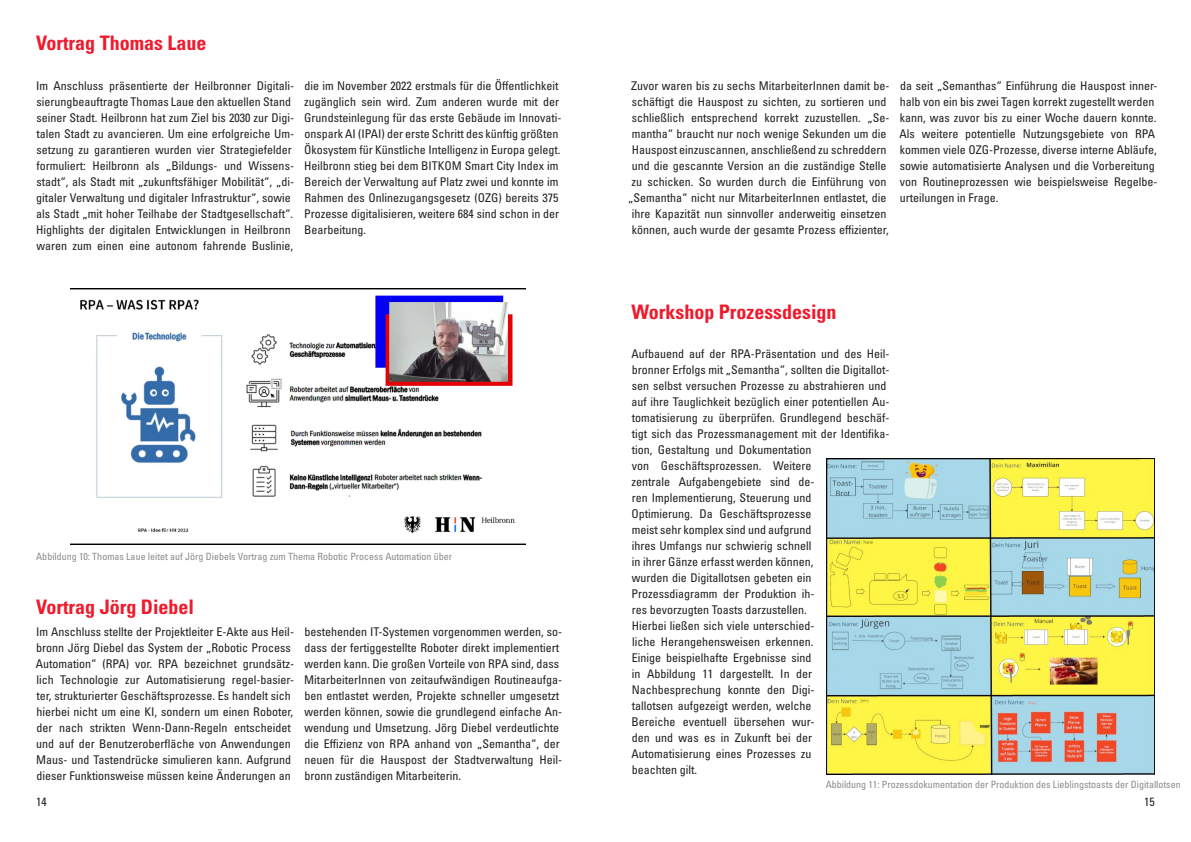
<style>
.page{position:relative;width:1191px;height:842px;background:#fff}
.page>*{position:absolute;margin:0;border:0;box-sizing:border-box;transform-origin:0 0}
.t1{font:700 condensed 20px "Univers LT Pro";color:#ee1b2d}
.t2{font:condensed 12px/16px "Univers LT Pro";color:#231f20}
.t3{font:condensed 10px "Univers LT Pro";color:#8a8c8f}
</style>
<div class="page">
<img style="left:70px;top:288px;width:455px;height:256px">
<img style="left:826px;top:459px;width:329px;height:315px">
<p class="t1" style="left:36px;top:31px;width:172px">Vortrag Thomas Laue</p>
<p class="t2" style="left:36px;top:78px;width:259px">Im Anschluss präsentierte der Heilbronner Digitali&shy;sierungbeauftragte Thomas Laue den aktuellen Stand seiner Stadt. Heilbronn hat zum Ziel bis 2030 zur Digi&shy;talen Stadt zu avancieren. Um eine erfolgreiche Um&shy;setzung zu garantieren wurden vier Strategiefelder formuliert: Heilbronn als „Bildungs- und Wissens&shy;stadt“, als Stadt mit „zukunftsfähiger Mobilität“, „di&shy;gitaler Verwaltung und digitaler Infrastruktur“, sowie als Stadt „mit hoher Teilhabe der Stadtgesellschaft“.<br>Highlights der digitalen Entwicklungen in Heilbronn waren zum einen eine autonom fahrende Buslinie,</p>
<p class="t2" style="left:304px;top:78px;width:259px">die im November 2022 erstmals für die Öffentlichkeit zugänglich sein wird. Zum anderen wurde mit der Grundsteinlegung für das erste Gebäude im Innovati&shy;onspark AI (IPAI) der erste Schritt des künftig größten Ökosystem für Künstliche Intelligenz in Europa gelegt.<br>Heilbronn stieg bei dem BITKOM Smart City Index im Bereich der Verwaltung auf Platz zwei und konnte im Rahmen des Onlinezugangsgesetz (OZG) bereits 375<br>Prozesse digitalisieren, weitere 684 sind schon in der Bearbeitung.</p>
<p class="t3" style="left:36px;top:550px;width:417px">Abbildung 10: Thomas Laue leitet auf Jörg Diebels Vortrag zum Thema Robotic Process Automation über</p>
<p class="t1" style="left:36px;top:595px;width:160px">Vortrag Jörg Diebel</p>
<p class="t2" style="left:36px;top:623px;width:260px">Im Anschluss stellte der Projektleiter E-Akte aus Heil&shy;bronn Jörg Diebel das System der „Robotic Process Automation“ (RPA) vor. RPA bezeichnet grundsätz&shy;lich Technologie zur Automatisierung regel-basier&shy;ter, strukturierter Geschäftsprozesse. Es handelt sich hierbei nicht um eine KI, sondern um einen Roboter, der nach strikten Wenn-Dann-Regeln entscheidet und auf der Benutzeroberfläche von Anwendungen Maus- und Tastendrücke simulieren kann. Aufgrund dieser Funktionsweise müssen keine Änderungen an</p>
<p class="t2" style="left:304px;top:623px;width:259px">bestehenden IT-Systemen vorgenommen werden, so&shy;dass der fertiggestellte Roboter direkt implementiert werden kann. Die großen Vorteile von RPA sind, dass MitarbeiterInnen von zeitaufwändigen Routineaufga&shy;ben entlastet werden, Projekte schneller umgesetzt werden können, sowie die grundlegend einfache An&shy;wendung und Umsetzung. Jörg Diebel verdeutlichte die Effizienz von RPA anhand von „Semantha“, der neuen für die Hauspost der Stadtverwaltung Heil&shy;bronn zuständigen Mitarbeiterin.</p>
<p class="t2" style="left:628px;top:77px;width:263px;text-align:center">Zuvor waren bis zu sechs MitarbeiterInnen damit be&shy;schäftigt die Hauspost zu sichten, zu sortieren und schließlich entsprechend korrekt zuzustellen. „Se&shy;mantha“ braucht nur noch wenige Sekunden um die Hauspost einzuscannen, anschließend zu schreddern und die gescannte Version an die zuständige Stelle zu schicken. So wurden durch die Einführung von „Semantha“ nicht nur MitarbeiterInnen entlastet, die ihre Kapazität nun sinnvoller anderweitig einsetzen können, auch wurde der gesamte Prozess effizienter,</p>
<p class="t2" style="left:899px;top:77px;width:260px">da seit „Semanthas“ Einführung die Hauspost inner&shy;halb von ein bis zwei Tagen korrekt zugestellt werden kann, was zuvor bis zu einer Woche dauern konnte.<br>Als weitere potentielle Nutzungsgebiete von RPA kommen viele OZG-Prozesse, diverse interne Abläufe, sowie automatisierte Analysen und die Vorbereitung von Routineprozessen wie beispielsweise Regelbe&shy;urteilungen in Frage.</p>
<p class="t1" style="left:631px;top:300px;width:207px">Workshop Prozessdesign</p>
<p class="t2" style="left:631px;top:346px;width:260px">Aufbauend auf der RPA-Präsentation und des Heil&shy;bronner Erfolgs mit „Semantha“, sollten die Digitallot&shy;sen selbst versuchen Prozesse zu abstrahieren und auf ihre Tauglichkeit bezüglich einer potentiellen Au&shy;tomatisierung zu überprüfen. Grundlegend beschäf&shy;tigt sich das Prozessmanagement mit der Identifika&shy;tion, Gestaltung und Dokumentation<br>von Geschäftsprozessen. Weitere<br>zentrale Aufgabengebiete sind de-<br>ren Implementierung, Steuerung und<br>Optimierung. Da Geschäftsprozesse<br>meist sehr komplex sind und aufgrund<br>ihres Umfangs nur schwierig schnell<br>in ihrer Gänze erfasst werden können,<br>wurden die Digitallotsen gebeten ein Prozessdiagramm der Produktion ih-<br>res bevorzugten Toasts darzustellen.</p>
<p class="t2" style="left:631px;top:618px;width:185px">Hierbei ließen sich viele unterschied&shy;liche Herangehensweisen erkennen.<br>Einige beispielhafte Ergebnisse sind in Abbildung 11 dargestellt. In der Nachbesprechung konnte den Digi&shy;tallotsen aufgezeigt werden, welche Bereiche eventuell übersehen wur&shy;den und was es in Zukunft bei der Automatisierung eines Prozesses zu beachten gilt.</p>
<p class="t3" style="left:825px;top:778px;width:356px">Abbildung 11: Prozessdokumentation der Produktion des Lieblingstoasts der Digitallotsen</p>
<p class="t2" style="left:36px;top:793px;width:12px">14</p>
<p class="t2" style="left:1144px;top:793px;width:12px">15</p>
</div>
